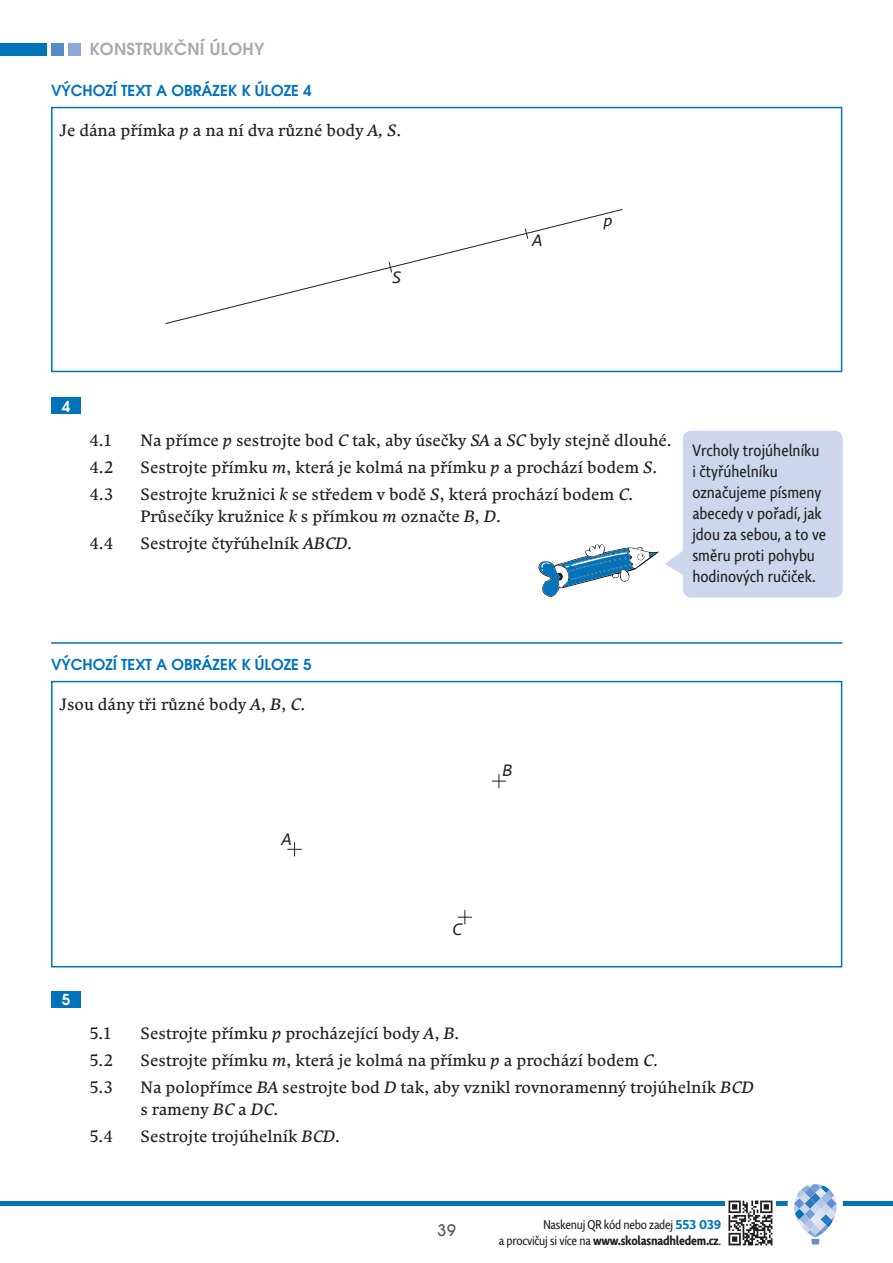
<style>
.page{position:relative;width:893px;height:1263px;background:#fff}
.page>*{position:absolute;margin:0;border:0;box-sizing:border-box;transform-origin:0 0}
.t1{font:16.5px/22.5px "Comenia Serif";color:#231f20}
.t2{font:16.5px/21px "Comenia Sans Cond";color:#231f20}
.t3{font:600 16.5px "Avant Garde";letter-spacing:.02em;color:#a7a9ac}
.t4{font:italic 16.5px "Comenia Sans";color:#231f20}
.t5{font:500 16.5px "Avant Garde IT Cby BT";color:#58595b}
.t6{font:600 15px "Avant Garde";color:#0073bb}
.t7{font:600 15px "Avant Garde";color:#fff}
.t8{font:12.75px/15.8px "Comenia Sans Cond";letter-spacing:-.02em;color:#231f20;text-align:right}
.s1{font-style:italic}
.s2{font-family:"Comenia Sans";font-weight:700;color:#0073bb}
.s3{font-weight:700}
</style>
<div class="page">
<div style="left:0;top:43px;width:47px;height:12px;background:#0073bb"></div>
<div style="left:51px;top:43px;width:13px;height:12px;background:#568bc9"></div>
<div style="left:68px;top:43px;width:13px;height:12px;background:#8aa9d9"></div>
<div style="left:51px;top:398px;width:30px;height:16px;background:#0073bb"></div>
<div style="left:51px;top:107px;width:791px;height:265px;border:2px solid #0073bb"></div>
<div style="left:51px;top:991px;width:30px;height:16px;background:#0073bb"></div>
<div style="left:51px;top:681px;width:791px;height:286px;border:2px solid #0073bb"></div>
<hr style="left:51px;top:642px;width:791px;height:2px;background:#0073bb">
<div style="left:682px;top:431px;width:160px;height:167px;background:#ccd7ee;border-radius:9px"></div>
<svg style="left:538px;top:541px;width:152px;height:57px"></svg>
<svg style="left:165px;top:209px;width:458px;height:115px"></svg>
<svg style="left:388px;top:261px;width:4px;height:12px"></svg>
<svg style="left:524px;top:228px;width:5px;height:12px"></svg>
<svg style="left:288px;top:843px;width:13px;height:13px"></svg>
<svg style="left:492px;top:774px;width:13px;height:14px"></svg>
<svg style="left:458px;top:910px;width:13px;height:14px"></svg>
<div style="left:0;top:1201px;width:892px;height:5px;background:#0073bb"></div>
<div style="left:787px;top:1179px;width:55px;height:52px;background:#fff;border-radius:50%"></div>
<svg style="left:794px;top:1184px;width:42px;height:61px"></svg>
<img style="left:725px;top:1200px;width:50px;height:46px">
<p class="t3" style="left:89px;top:43px;width:176px">KONSTRUK-NÍ ÚLOHY</p>
<p class="t6" style="left:51px;top:85px;width:262px">VÝCHOZÍ TEXT A OBRÁZEK K ÚLOZE 4</p>
<p class="t1" style="left:60px;top:120px;width:343px">Je dána přímka <span class="s1">p</span> a na ní dva různé body <span class="s1">A, S</span>.</p>
<p class="t4" style="left:392px;top:271px;width:10px">S</p>
<p class="t4" style="left:532px;top:235px;width:12px">A</p>
<p class="t4" style="left:603px;top:215px;width:10px">p</p>
<p class="t7" style="left:62px;top:400px;width:10px">4</p>
<p class="t1" style="left:89px;top:430px;width:23px">4.1</p>
<p class="t1" style="left:140px;top:430px;width:533px">Na přímce <span class="s1">p</span> sestrojte bod <span class="s1">C</span> tak, aby úsečky <span class="s1">SA</span> a <span class="s1">SC</span> byly stejně dlouhé.</p>
<p class="t1" style="left:89px;top:457px;width:26px">4.2</p>
<p class="t1" style="left:140px;top:457px;width:518px">Sestrojte přímku <span class="s1">m</span>, která je kolmá na přímku <span class="s1">p</span> a prochází bodem <span class="s1">S</span>.</p>
<p class="t1" style="left:89px;top:484px;width:25px">4.3</p>
<p class="t1" style="left:140px;top:484px;width:494px">Sestrojte kružnici <span class="s1">k</span> se středem v bodě <span class="s1">S</span>, která prochází bodem <span class="s1">C</span>.<br>Průsečíky kružnice <span class="s1">k</span> s přímkou <span class="s1">m</span> označte <span class="s1">B</span>, <span class="s1">D</span>.</p>
<p class="t1" style="left:89px;top:533px;width:25px">4.4</p>
<p class="t1" style="left:140px;top:533px;width:213px">Sestrojte čtyřúhelník <span class="s1">ABCD</span>.</p>
<p class="t2" style="left:692px;top:440px;width:135px">Vrcholy trojúhelníku i čtyřúhelníku označujeme písmeny abecedy v pořadí, jak jdou za sebou, a to ve směru proti pohybu hodinových ručiček.</p>
<p class="t6" style="left:51px;top:659px;width:262px">VÝCHOZÍ TEXT A OBRÁZEK K ÚLOZE 5</p>
<p class="t1" style="left:60px;top:694px;width:247px">Jsou dány tři různé body <span class="s1">A</span>, <span class="s1">B</span>, <span class="s1">C</span>.</p>
<p class="t4" style="left:281px;top:834px;width:12px">A</p>
<p class="t4" style="left:502px;top:765px;width:11px">B</p>
<p class="t7" style="left:62px;top:994px;width:10px">5</p>
<p class="t4" style="left:452px;top:923px;width:11px">C</p>
<p class="t1" style="left:89px;top:1023px;width:23px">5.1</p>
<p class="t1" style="left:140px;top:1023px;width:320px">Sestrojte přímku <span class="s1">p</span> procházející body <span class="s1">A</span>, <span class="s1">B</span>.</p>
<p class="t1" style="left:89px;top:1050px;width:25px">5.2</p>
<p class="t1" style="left:140px;top:1050px;width:519px">Sestrojte přímku <span class="s1">m</span>, která je kolmá na přímku <span class="s1">p</span> a prochází bodem <span class="s1">C</span>.</p>
<p class="t1" style="left:89px;top:1077px;width:25px">5.3</p>
<p class="t1" style="left:140px;top:1077px;width:615px">Na polopřímce <span class="s1">BA</span> sestrojte bod <span class="s1">D</span> tak, aby vznikl rovnoramenný trojúhelník <span class="s1">BCD </span>s rameny <span class="s1">BC</span> a <span class="s1">DC</span>.</p>
<p class="t1" style="left:89px;top:1126px;width:25px">5.4</p>
<p class="t1" style="left:140px;top:1126px;width:201px">Sestrojte trojúhelník <span class="s1">BCD</span>.</p>
<p class="t5" style="left:437px;top:1225px;width:21px">39</p>
<p class="t8" style="left:499px;top:1217px;width:224px">Naskenuj QR kód nebo zadej <span class="s2">553 039<br></span>a procvičuj si více na <span class="s3">www.skolasnadhledem.cz</span>.</p>
</div>
